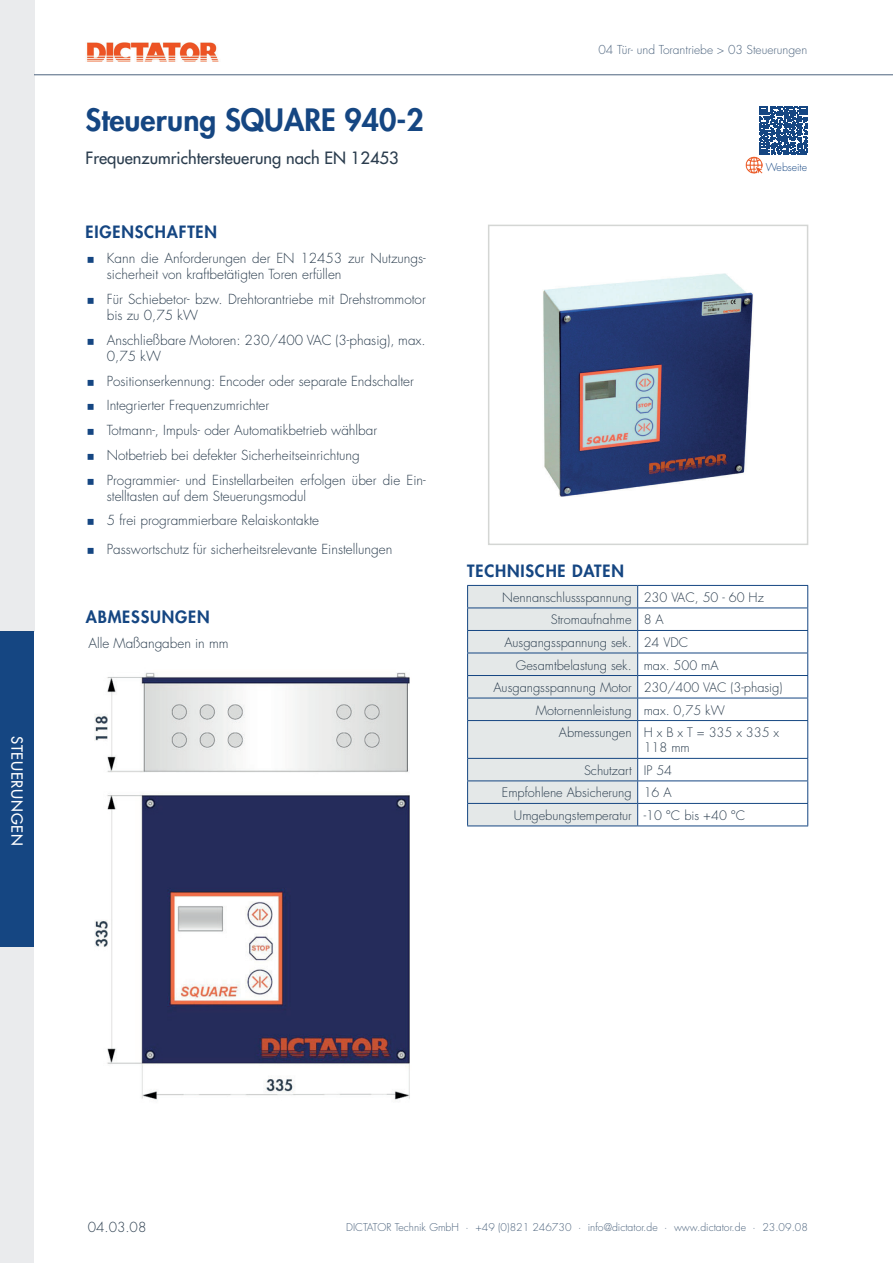
<style>
.page{position:relative;width:893px;height:1263px;background:#fff}
.page>*{position:absolute;margin:0;border:0;box-sizing:border-box;transform-origin:0 0}
.t1{font:800 30px "Futura Std";color:#154682}
.t2{font:800 16.5px "Futura Std";letter-spacing:.05em;color:#154682}
.t3{font:500 16.5px "Futura Std";color:#2b3d4e}
.t4{font:500 15px "Futura Std";letter-spacing:.05em;color:#fff}
.t5{font:300 13.5px/24.8px "Futura Std";color:#2b3d4e}
.t6{font:300 12.75px "Futura Std";color:#2b3d4e}
.t7{font:300 12px "Futura Std";color:#4d647e}
.t8{font:300 10.5px "Futura Std";color:#4d647e}
.t9{font:300 10.5px "Futura Std";color:#154682}
</style>
<div class="page">
<img style="left:87px;top:43px;width:132px;height:19px">
<hr style="left:34px;top:74px;width:859px;height:1px;background:#4d647e">
<div style="left:0;top:631px;width:34px;height:316px;background:#154682"></div>
<div style="left:0;top:0;width:34px;height:316px;background:#eaebed"></div>
<div style="left:0;top:316px;width:34px;height:315px;background:#eaebed"></div>
<div style="left:0;top:947px;width:34px;height:316px;background:#eaebed"></div>
<img style="left:543px;top:273px;width:210px;height:224px">
<div style="left:488px;top:225px;width:320px;height:320px;border:2px solid #d4d6d4"></div>
<img style="left:94px;top:672px;width:316px;height:428px">
<hr style="left:638px;top:585px;width:170px;height:1px;background:#154682">
<hr style="left:638px;top:607px;width:170px;height:1px;background:#154682">
<hr style="left:638px;top:630px;width:170px;height:1px;background:#154682">
<hr style="left:638px;top:653px;width:170px;height:1px;background:#154682">
<hr style="left:638px;top:675px;width:170px;height:1px;background:#154682">
<hr style="left:638px;top:698px;width:170px;height:1px;background:#154682">
<svg style="left:807px;top:586px;width:1px;height:134px"></svg>
<hr style="left:638px;top:720px;width:170px;height:1px;background:#154682">
<hr style="left:807px;top:721px;width:1px;height:37px;background:#154682">
<hr style="left:638px;top:758px;width:170px;height:1px;background:#154682">
<hr style="left:638px;top:780px;width:170px;height:1px;background:#154682">
<hr style="left:638px;top:803px;width:170px;height:1px;background:#154682">
<svg style="left:467px;top:585px;width:171px;height:240px;background:#d9dfe2"></svg>
<svg style="left:807px;top:759px;width:1px;height:66px"></svg>
<hr style="left:467px;top:825px;width:171px;height:1px;background:#154682">
<hr style="left:638px;top:825px;width:170px;height:1px;background:#154682">
<svg style="left:759px;top:107px;width:49px;height:48px"></svg>
<img style="left:745px;top:157px;width:17px;height:17px">
<p class="t4" style="left:26px;top:736px;width:111px;rotate:90deg">STEUERUNGEN</p>
<h1 class="t1" style="left:86px;top:101px;width:340px">Steuerung SQUARE 940-2</h1>
<p class="t3" style="left:86px;top:148px;width:315px">Frequenzumrichtersteuerung nach EN 12453</p>
<p class="t2" style="left:86px;top:222px;width:133px">EIGENSCHAFTEN</p>
<p class="t5" style="left:107px;top:250px;width:320px;line-height:16.2px">Kann die Anforderungen der EN 12453 zur Nutzungs&shy;sicherheit von kraftbetätigten Toren erfüllen</p>
<p class="t5" style="left:107px;top:291px;width:320px;line-height:16.2px">Für Schiebetor- bzw. Drehtorantriebe mit Drehstrommotor bis zu 0,75 kW</p>
<p class="t5" style="left:107px;top:332px;width:320px;line-height:16.2px">Anschließbare Motoren: 230/400 VAC (3-phasig), max.<br>0,75 kW</p>
<p class="t5" style="left:107px;top:369px;width:320px">Positionserkennung: Encoder oder separate Endschalter Integrierter Frequenzumrichter<br>Totmann-, Impuls- oder Automatikbetrieb wählbar Notbetrieb bei defekter Sicherheitseinrichtung Programmier- und Einstellarbeiten erfolgen über die Ein-</p>
<p class="t5" style="left:107px;top:484px;width:214px">stelltasten auf dem Steuerungsmodul<br>5 frei programmierbare Relaiskontakte</p>
<p class="t5" style="left:107px;top:537px;width:287px">Passwortschutz für sicherheitsrelevante Einstellungen</p>
<p class="t2" style="left:86px;top:606px;width:125px">ABMESSUNGEN</p>
<p class="t5" style="left:89px;top:631px;width:142px">Alle Maßangaben in mm</p>
<p class="t7" style="left:598px;top:42px;width:210px">04 Tür- und Torantriebe &gt; 03 Steuerungen</p>
<p class="t9" style="left:766px;top:161px;width:43px">Webseite</p>
<p class="t2" style="left:467px;top:561px;width:158px">TECHNISCHE DATEN</p>
<p class="t6" style="left:502px;top:589px;width:263px">Nennanschlussspannung 230 VAC, 50 - 60 Hz</p>
<p class="t6" style="left:551px;top:612px;width:114px">Stromaufnahme 8 A</p>
<p class="t6" style="left:504px;top:635px;width:185px">Ausgangsspannung sek. 24 VDC</p>
<p class="t6" style="left:516px;top:657px;width:204px">Gesamtbelastung sek. max. 500 mA</p>
<p class="t6" style="left:493px;top:680px;width:291px">Ausgangsspannung Motor 230/400 VAC (3-phasig)</p>
<p class="t6" style="left:536px;top:702px;width:190px">Motornennleistung max. 0,75 kW</p>
<p class="t6" style="left:559px;top:725px;width:222px">Abmessungen H x B x T = 335 x 335 x</p>
<p class="t6" style="left:644px;top:740px;width:48px">118 mm</p>
<p class="t6" style="left:584px;top:762px;width:90px">Schutzart IP 54</p>
<p class="t6" style="left:502px;top:785px;width:171px">Empfohlene Absicherung 16 A</p>
<p class="t6" style="left:514px;top:807px;width:233px">Umgebungstemperatur -10 °C bis +40 °C</p>
<p class="t5" style="left:88px;top:1215px;width:60px">04.03.08</p>
<p class="t8" style="left:346px;top:1221px;width:463px">DICTATOR Technik GmbH · +49 (0)821 246730 · info@dictator.de · www.dictator.de · 23.09.08</p>
</div>
